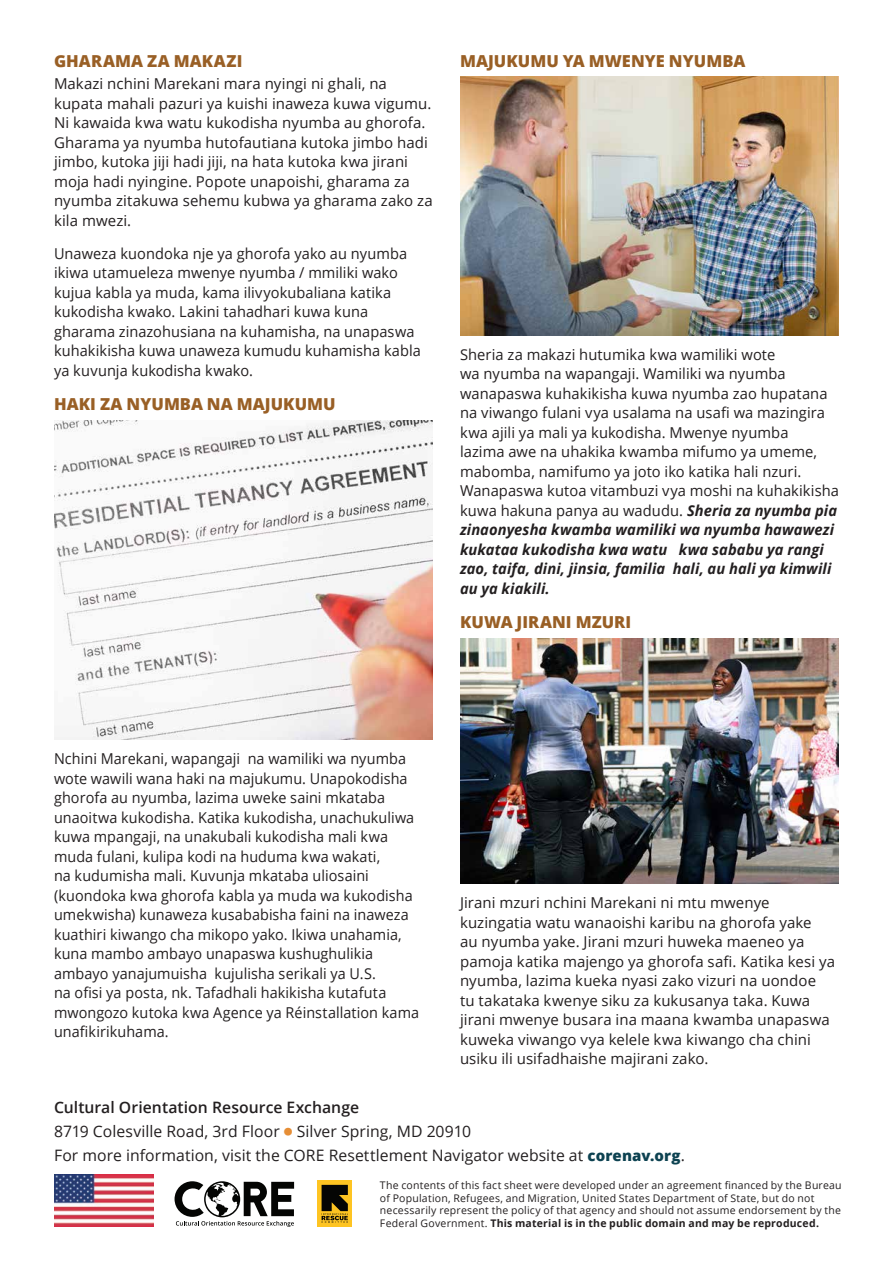
<style>
.page{position:relative;width:893px;height:1263px;background:#fff}
.page>*{position:absolute;margin:0;border:0;box-sizing:border-box;transform-origin:0 0}
.t1{font:800 16.5px "Open Sans";letter-spacing:.005em;color:#995f25}
.t2{font:15.75px/24px "Open Sans";letter-spacing:.005em;color:#231f20}
.t3{font:15px/19.5px "Open Sans";letter-spacing:.005em;color:#231f20}
.t4{font:15px/19.5px "Open Sans";letter-spacing:.005em;color:#231f20;scale:.96 1}
.t5{font:10.5px/12.6px "Open Sans";letter-spacing:.02em;color:#231f20}
.s1{font-weight:700;font-style:italic}
.s2{font-weight:600}
.s3{font-family:"Universal Newswith Comm Pi";color:#e68e36}
.s4{font-weight:800;font-size:15px;color:#0d4251}
.s5{font-weight:700}
</style>
<div class="page">
<svg style="left:175px;top:1181px;width:119px;height:46px"></svg>
<div style="left:317px;top:1180px;width:35px;height:47px;background:#fec422"></div>
<svg style="left:321px;top:1185px;width:27px;height:38px"></svg>
<img style="left:54px;top:1174px;width:100px;height:53px">
<img style="left:54px;top:420px;width:379px;height:319px">
<img style="left:460px;top:76px;width:379px;height:259px">
<img style="left:460px;top:638px;width:379px;height:245px">
<p class="t1" style="left:54px;top:48px;width:190px">GHARAMA ZA MAKAZI</p>
<p class="t3" style="left:54px;top:74px;width:380px">Makazi nchini Marekani mara nyingi ni ghali, na kupata mahali pazuri ya kuishi inaweza kuwa vigumu.<br>Ni kawaida kwa watu kukodisha nyumba au ghorofa.<br>Gharama ya nyumba hutofautiana kutoka jimbo hadi jimbo, kutoka jiji hadi jiji, na hata kutoka kwa jirani moja hadi nyingine. Popote unapoishi, gharama za nyumba zitakuwa sehemu kubwa ya gharama zako za kila mwezi.</p>
<p class="t3" style="left:54px;top:243px;width:368px">Unaweza kuondoka nje ya ghorofa yako au nyumba ikiwa utamueleza mwenye nyumba / mmiliki wako kujua kabla ya muda, kama ilivyokubaliana katika kukodisha kwako. Lakini tahadhari kuwa kuna gharama zinazohusiana na kuhamisha, na unapaswa kuhakikisha kuwa unaweza kumudu kuhamisha kabla ya kuvunja kukodisha kwako.</p>
<p class="t1" style="left:54px;top:392px;width:283px">HAKI ZA NYUMBA NA MAJUKUMU</p>
<p class="t1" style="left:460px;top:48px;width:287px">MAJUKUMU YA MWENYE NYUMBA</p>
<p class="t3" style="left:460px;top:344px;width:380px">Sheria za makazi hutumika kwa wamiliki wote<br>wa nyumba na wapangaji. Wamiliki wa nyumba wanapaswa kuhakikisha kuwa nyumba zao hupatana na viwango fulani vya usalama na usafi wa mazingira kwa ajili ya mali ya kukodisha. Mwenye nyumba<br>lazima awe na uhakika kwamba mifumo ya umeme, mabomba, namifumo ya joto iko katika hali nzuri.<br>Wanapaswa kutoa vitambuzi vya moshi na kuhakikisha kuwa hakuna panya au wadudu. <span class="s1">Sheria za nyumba pia zinaonyesha kwamba wamiliki wa nyumba hawawezi kukataa kukodisha kwa watu kwa sababu ya rangi zao, taifa, dini, jinsia, familia hali, au hali ya kimwili au ya kiakili.</span></p>
<p class="t1" style="left:460px;top:610px;width:173px">KUWA JIRANI MZURI</p>
<p class="t4" style="left:54px;top:748px;width:382px">Nchini Marekani, wapangaji na wamiliki wa nyumba wote wawili wana haki na majukumu. Unapokodisha ghorofa au nyumba, lazima uweke saini mkataba unaoitwa kukodisha. Katika kukodisha, unachukuliwa kuwa mpangaji, na unakubali kukodisha mali kwa muda fulani, kulipa kodi na huduma kwa wakati,<br>na kudumisha mali. Kuvunja mkataba uliosaini (kuondoka kwa ghorofa kabla ya muda wa kukodisha umekwisha) kunaweza kusababisha faini na inaweza kuathiri kiwango cha mikopo yako. Ikiwa unahamia, kuna mambo ambayo unapaswa kushughulikia ambayo yanajumuisha kujulisha serikali ya U.S.<br>na ofisi ya posta, nk. Tafadhali hakikisha kutafuta mwongozo kutoka kwa Agence ya Réinstallation kama unafikirikuhama.</p>
<p class="t3" style="left:460px;top:893px;width:377px">Jirani mzuri nchini Marekani ni mtu mwenye kuzingatia watu wanaoishi karibu na ghorofa yake<br>au nyumba yake. Jirani mzuri huweka maeneo ya pamoja katika majengo ya ghorofa safi. Katika kesi ya nyumba, lazima kueka nyasi zako vizuri na uondoe<br>tu takataka kwenye siku za kukusanya taka. Kuwa jirani mwenye busara ina maana kwamba unapaswa kuweka viwango vya kelele kwa kiwango cha chini usiku ili usifadhaishe majirani zako.</p>
<p class="t2" style="left:54px;top:1095px;width:632px"><span class="s2">Cultural Orientation Resource Exchange<br></span>8719 Colesville Road, 3rd Floor <span class="s3">c</span> Silver Spring, MD 20910<br>For more information, visit the CORE Resettlement Navigator website at <span class="s4">corenav.org</span>.</p>
<p class="t5" style="left:380px;top:1179px;width:463px">The contents of this fact sheet were developed under an agreement financed by the Bureau of Population, Refugees, and Migration, United States Department of State, but do not necessarily represent the policy of that agency and should not assume endorsement by the Federal Government. <span class="s5">This material is in the public domain and may be reproduced.</span></p>
</div>
